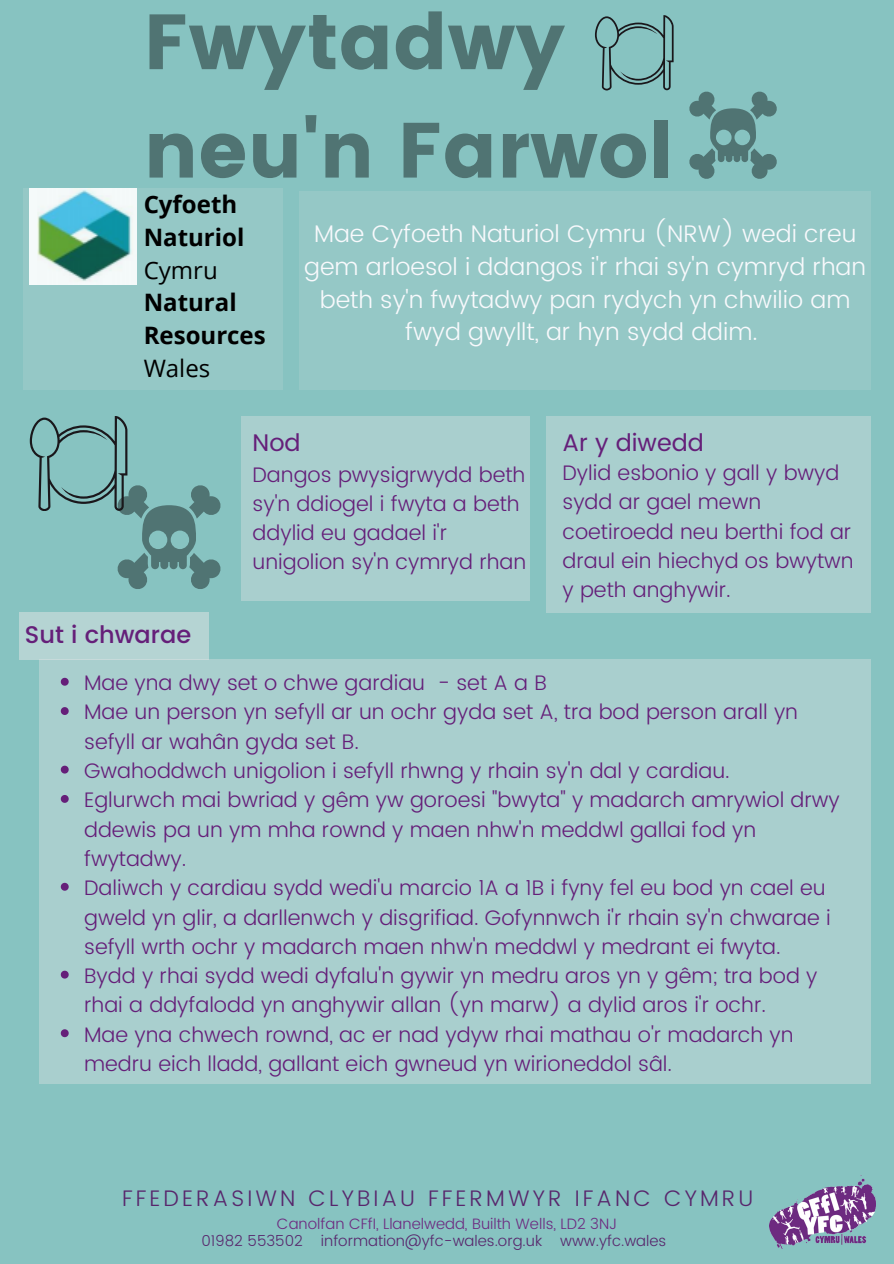
<style>
.page{position:relative;width:894px;height:1264px;background:#fff}
.page>*{position:absolute;margin:0;border:0;box-sizing:border-box;transform-origin:0 0}
.t1{font:78px/108.3px "Poppins";color:#507473}
.t2{font:300 24px/32.7px "Poppins";color:#f8f9fc;text-align:center}
.t3{font:700 24px/32.7px "Open Sans";color:#000}
.t4{font:24px "Poppins";color:#651f79}
.t5{font:500 24px "Poppins";color:#651f79}
.t6{font:24px "Open Sans";color:#000}
.t7{font:300 22.5px "Poppins";letter-spacing:.14em;color:#58266c}
.t8{font:300 21px/29.2px "Poppins";color:#651f79}
.t9{font:300 15px "Poppins";color:#58266c}
.t10{font:300 15px "Poppins";color:#6d2a80}
</style>
<div class="page">
<div style="left:0;top:0;width:893px;height:1263px;background:#87c3c1"></div>
<img style="left:769px;top:1175px;width:106px;height:73px">
<svg style="left:595px;top:15px;width:78px;height:75px"></svg>
<svg style="left:689px;top:91px;width:88px;height:88px"></svg>
<div style="left:23px;top:188px;width:259px;height:202px;background:#95c8c6"></div>
<div style="left:299px;top:191px;width:571px;height:199px;background:#95c8c6"></div>
<div style="left:39px;top:660px;width:831px;height:424px;background:#a9cfce"></div>
<svg style="left:61px;top:677px;width:8px;height:8px"></svg>
<svg style="left:61px;top:707px;width:8px;height:8px"></svg>
<svg style="left:61px;top:765px;width:8px;height:8px"></svg>
<svg style="left:61px;top:795px;width:8px;height:7px"></svg>
<svg style="left:61px;top:882px;width:8px;height:8px"></svg>
<svg style="left:61px;top:970px;width:8px;height:8px"></svg>
<svg style="left:61px;top:1029px;width:8px;height:8px"></svg>
<div style="left:241px;top:416px;width:289px;height:184px;background:#a9cfce"></div>
<div style="left:546px;top:416px;width:324px;height:196px;background:#a9cfce"></div>
<div style="left:19px;top:612px;width:190px;height:48px;background:#b5d4d3"></div>
<img style="left:30px;top:188px;width:107px;height:96px">
<svg style="left:30px;top:416px;width:191px;height:173px"></svg>
<h1 class="t1" style="left:144px;top:-12px;width:531px">Fwytadwy neu'n Farwol</h1>
<p class="t3" style="left:144px;top:188px;width:102px">Cyfoeth<br>Naturiol</p>
<p class="t6" style="left:144px;top:253px;width:76px">Cymru</p>
<p class="t3" style="left:144px;top:286px;width:124px">Natural<br>Resources</p>
<p class="t6" style="left:144px;top:351px;width:68px">Wales</p>
<p class="t2" style="left:304px;top:218px;width:563px">Mae Cyfoeth Naturiol Cymru (NRW) wedi creu gem arloesol i ddangos i'r rhai sy'n cymryd rhan beth sy'n fwytadwy pan rydych yn chwilio am fwyd gwyllt, ar hyn sydd ddim.</p>
<p class="t5" style="left:25px;top:621px;width:168px">Sut i chwarae</p>
<p class="t4" style="left:252px;top:428px;width:50px">Nod</p>
<p class="t8" style="left:252px;top:460px;width:275px">Dangos pwysigrwydd beth sy'n ddiogel i fwyta a beth ddylid eu gadael i'r unigolion sy'n cymryd rhan</p>
<p class="t4" style="left:562px;top:428px;width:143px">Ar y diwedd</p>
<p class="t8" style="left:562px;top:458px;width:292px">Dylid esbonio y gall y bwyd sydd ar gael mewn coetiroedd neu berthi fod ar draul ein hiechyd os bwytwn y peth anghywir.</p>
<p class="t8" style="left:84px;top:668px;width:757px">Mae yna dwy set o chwe gardiau - set A a B<br>Mae un person yn sefyll ar un ochr gyda set A, tra bod person arall yn sefyll ar wahân gyda set B.<br>Gwahoddwch unigolion i sefyll rhwng y rhain sy'n dal y cardiau.<br>Eglurwch mai bwriad y gêm yw goroesi "bwyta" y madarch amrywiol drwy ddewis pa un ym mha rownd y maen nhw'n meddwl gallai fod yn fwytadwy.<br>Daliwch y cardiau sydd wedi'u marcio 1A a 1B i fyny fel eu bod yn cael eu gweld yn glir, a darllenwch y disgrifiad. Gofynnwch i'r rhain sy'n chwarae i sefyll wrth ochr y madarch maen nhw'n meddwl y medrant ei fwyta.<br>Bydd y rhai sydd wedi dyfalu'n gywir yn medru aros yn y gêm; tra bod y rhai a ddyfalodd yn anghywir allan (yn marw) a dylid aros i'r ochr.<br>Mae yna chwech rownd, ac er nad ydyw rhai mathau o'r madarch yn medru eich lladd, gallant eich gwneud yn wirioneddol sâl.</p>
<p class="t7" style="left:122px;top:1185px;width:632px">FFEDERASIWN CLYBIAU FFERMWYR IFANC CYMRU</p>
<p class="t10" style="left:277px;top:1215px;width:342px">Canolfan CFfI, Llanelwedd, Builth Wells, LD2 3NJ</p>
<p class="t9" style="left:201px;top:1232px;width:466px">01982 553502 information@yfc-wales.org.uk www.yfc.wales</p>
</div>
